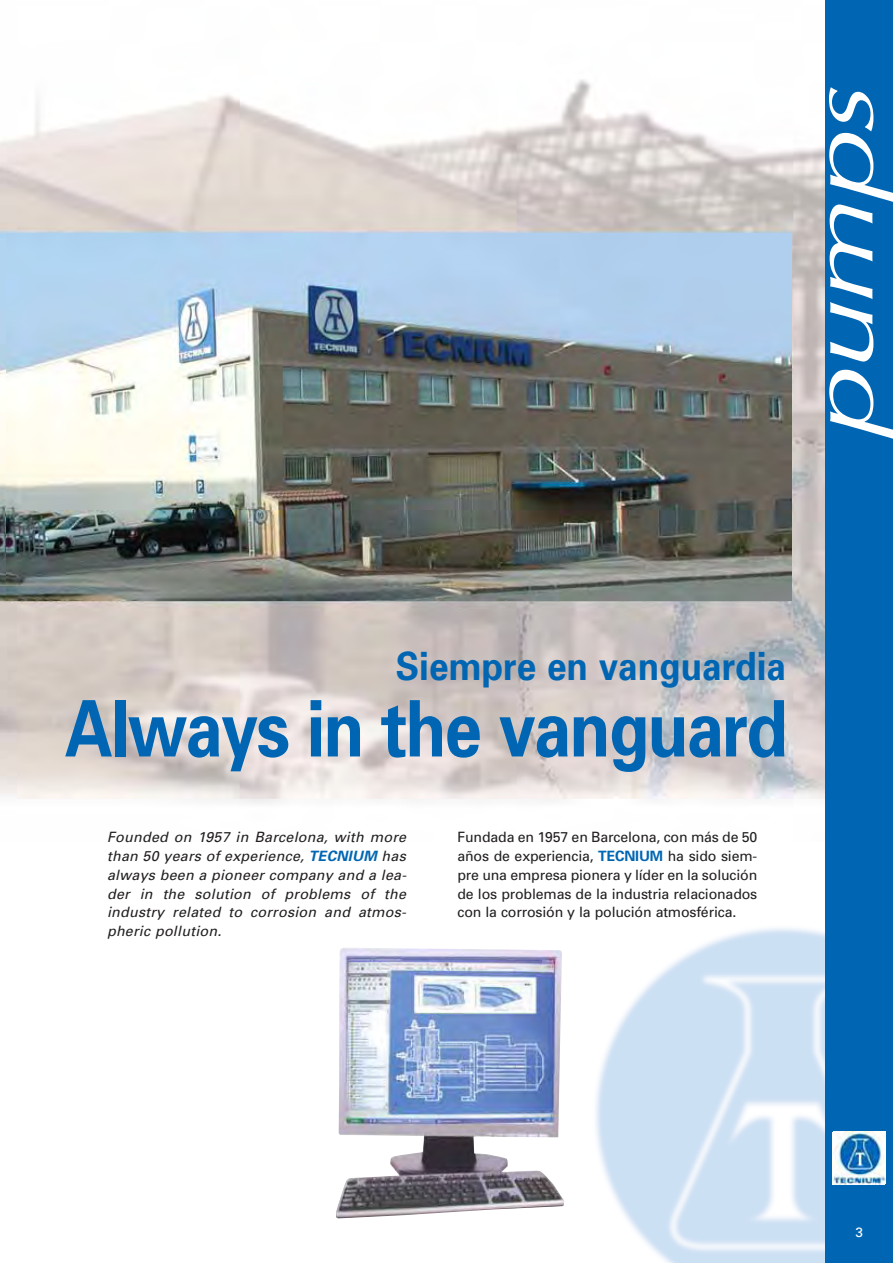
<style>
.page{position:relative;width:893px;height:1263px;background:#fff}
.page>*{position:absolute;margin:0;border:0;box-sizing:border-box;transform-origin:0 0}
.t1{font:italic 90px "Optima";letter-spacing:-.03em;color:#fff;scale:1.4 1}
.t2{font:700 78px "Univers";letter-spacing:-.03em;color:#0066b3;scale:.86 1}
.t3{font:700 39px "Univers";color:#0066b3;scale:.9 1}
.t4{font:14.25px/18.8px "Univers";letter-spacing:-.01em;color:#231f20;text-align:justify}
.t5{font:italic 14.25px/18.8px "Univers";letter-spacing:.015em;color:#231f20;text-align:justify}
.t6{font:13.5px "Univers";color:#fff}
.s1{font-weight:700;color:#0066b3}
</style>
<div class="page">
<img style="left:17px;top:79px;width:808px;height:725px">
<div style="left:825px;top:0;width:68px;height:1263px;background:#0066b3"></div>
<img style="left:0;top:139px;width:17px;height:656px">
<img style="left:7px;top:234px;width:785px;height:367px">
<img style="left:336px;top:948px;width:228px;height:270px">
<img style="left:833px;top:1131px;width:52px;height:53px">
<h1 class="t1" style="left:805px;top:437px;width:255px;rotate:-90deg">pumps</h1>
<h3 class="t3" style="left:396px;top:652px;width:435px">Siempre en vanguardia</h3>
<h2 class="t2" style="left:64px;top:700px;width:842px">Always in the vanguard</h2>
<p class="t5" style="left:107px;top:829px;width:301px">Founded on 1957 in Barcelona, with more than 50 years of experience, <span class="s1">TECNIUM</span> has always been a pioneer company and a lea&shy;der in the solution of problems of the industry related to corrosion and atmos&shy;pheric pollution.</p>
<p class="t4" style="left:457px;top:829px;width:301px">Fundada en 1957 en Barcelona, con más de 50 años de experiencia, <span class="s1">TECNIUM</span> ha sido siem&shy;pre una empresa pionera y líder en la solución de los problemas de la industria relacionados con la corrosión y la polución atmosférica.</p>
<p class="t6" style="left:855px;top:1227px;width:9px">3</p>
</div>
